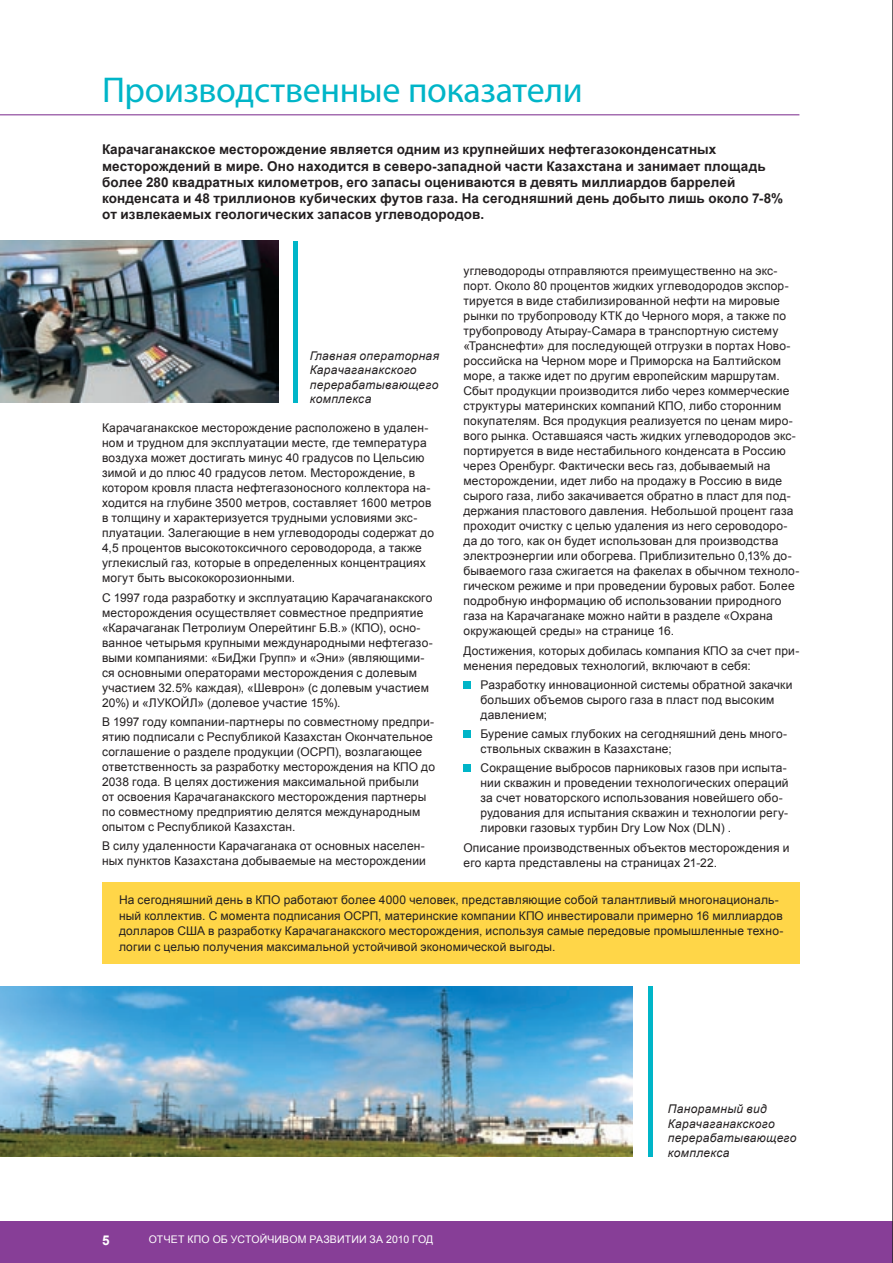
<style>
.page{position:relative;width:893px;height:1263px;background:#fff}
.page>*{position:absolute;margin:0;border:0;box-sizing:border-box;transform-origin:0 0}
.Headline{font:36px "Myriad Pro K";letter-spacing:-.01em;color:#00b5c8}
.Introdiction{font:700 13.5px/16.2px "Arial";letter-spacing:.005em;color:#231f20}
.t1{font:700 13.5px "Arial";color:#fff}
.Body{font:12px/15px "Arial";letter-spacing:.015em;color:#231f20}
.Podpis{font:italic 12px/14.4px "Arial";letter-spacing:.025em;color:#231f20}
.t2{font:10.5px "Arial";letter-spacing:.015em;color:#fff}
</style>
<div class="page">
<div style="left:0;top:1222px;width:893px;height:41px;background:#873e97"></div>
<hr style="left:0;top:114px;width:799px;height:1px;background:#873e97">
<hr style="left:892px;top:0;width:1px;height:1263px;background:#231f20">
<div style="left:463px;top:681px;width:8px;height:8px;background:#00b5c8"></div>
<div style="left:463px;top:730px;width:8px;height:8px;background:#00b5c8"></div>
<div style="left:463px;top:764px;width:8px;height:8px;background:#00b5c8"></div>
<img style="left:0;top:241px;width:278px;height:161px">
<hr style="left:293px;top:241px;width:4px;height:161px;background:#00b5c8">
<hr style="left:648px;top:986px;width:4px;height:171px;background:#00b5c8">
<img style="left:0;top:986px;width:632px;height:171px">
<div style="left:102px;top:882px;width:697px;height:82px;background:#ffd648"></div>
<p class="Headline" style="left:102px;top:70px;width:482px">Производственные показатели</p>
<p class="Introdiction" style="left:102px;top:142px;width:683px">Карачаганакское месторождение является одним из крупнейших нефтегазоконденсатных месторождений в мире. Оно находится в северо-западной части Казахстана и занимает площадь более 280 квадратных километров, его запасы оцениваются в девять миллиардов баррелей конденсата и 48 триллионов кубических футов газа. На сегодняшний день добыто лишь около 7-8% от извлекаемых геологических запасов углеводородов.</p>
<p class="Podpis" style="left:310px;top:349px;width:131px">Главная операторная<br>Карачаганакского перерабатывающего комплекса</p>
<p class="Body" style="left:102px;top:421px;width:333px">Карачаганакское месторождение расположено в удален&shy;ном и трудном для эксплуатации месте, где температура воздуха может достигать минус 40 градусов по Цельсию зимой и до плюс 40 градусов летом. Месторождение, в котором кровля пласта нефтегазоносного коллектора на&shy;ходится на глубине 3500 метров, составляет 1600 метров в толщину и характеризуется трудными условиями экс&shy;плуатации. Залегающие в нем углеводороды содержат до 4,5 процентов высокотоксичного сероводорода, а также углекислый газ, которые в определенных концентрациях могут быть высококорозионными.</p>
<p class="Body" style="left:102px;top:590px;width:332px">С 1997 года разработку и эксплуатацию Карачаганакского месторождения осуществляет совместное предприятие «Карачаганак Петролиум Оперейтинг Б.В.» (КПО), осно&shy;ванное четырьмя крупными международными нефтегазо&shy;выми компаниями: «БиДжи Групп» и «Эни» (являющими&shy;ся основными операторами месторождения с долевым участием 32.5% каждая), «Шеврон» (с долевым участием 20%) и «ЛУКОЙЛ » (долевое участие 15%).</p>
<p class="Body" style="left:102px;top:714px;width:334px">В 1997 году компании-партнеры по совместному предпри&shy;ятию подписали с Республикой Казахстан Окончательное соглашение о разделе продукции (ОСРП), возлагающее ответственность за разработку месторождения на КПО до 2038 года. В целях достижения максимальной прибыли<br>от освоения Карачаганакского месторождения партнеры по совместному предприятию делятся международным опытом с Республикой Казахстан.</p>
<p class="Body" style="left:102px;top:838px;width:325px">В силу удаленности Карачаганака от основных населен&shy;ных пунктов Казахстана добываемые на месторождении</p>
<p class="Body" style="left:463px;top:264px;width:337px">углеводороды отправляются преимущественно на экс&shy;порт. Около 80 процентов жидких углеводородов экспор&shy;тируется в виде стабилизированной нефти на мировые рынки по трубопроводу КТК до Черного моря, а также по трубопроводу Атырау-Самара в транспортную систему «Транснефти» для последующей отгрузки в портах Ново&shy;российска на Черном море и Приморска на Балтийском море, а также идет по другим европейским маршрутам.<br>Сбыт продукции производится либо через коммерческие структуры материнских компаний КПО, либо сторонним покупателям. Вся продукция реализуется по ценам миро&shy;вого рынка. Оставшаяся часть жидких углеводородов экс&shy;портируется в виде нестабильного конденсата в Россию через Оренбург. Фактически весь газ, добываемый на месторождении, идет либо на продажу в Россию в виде сырого газа, либо закачивается обратно в пласт для под&shy;держания пластового давления. Небольшой процент газа проходит очистку с целью удаления из него сероводоро&shy;да до того, как он будет использован для производства электроэнергии или обогрева. Приблизительно 0,13% до&shy;бываемого газа сжигается на факелах в обычном техноло&shy;гическом режиме и при проведении буровых работ. Более подробную информацию об использовании природного газа на Карачаганаке можно найти в разделе «Охрана окружающей среды» на странице 16.</p>
<p class="Body" style="left:463px;top:643px;width:337px">Достижения, которых добилась компания КПО за счет при&shy;менения передовых технологий, включают в себя:</p>
<p class="Body" style="left:480px;top:677px;width:313px">Разработку инновационной системы обратной закачки больших объемов сырого газа в пласт под высоким давлением;</p>
<p class="Body" style="left:480px;top:726px;width:308px">Бурение самых глубоких на сегодняшний день много&shy;ствольных скважин в Казахстане;</p>
<p class="Body" style="left:480px;top:761px;width:310px">Сокращение выбросов парниковых газов при испыта&shy;нии скважин и проведении технологических операций за счет новаторского использования новейшего обо&shy;рудования для испытания скважин и технологии регу&shy;лировки газовых турбин Dry Low Nox (DLN) .</p>
<p class="Body" style="left:463px;top:840px;width:327px">Описание производственных объектов месторождения и его карта представлены на страницах 21-22.</p>
<p class="Body" style="left:119px;top:892px;width:666px;line-height:15.8px">На сегодняшний день в КПО работают более 4000 человек, представляющие собой талантливый многонациональ&shy;ный коллектив. С момента подписания ОСРП, материнские компании КПО инвестировали примерно 16 миллиардов долларов США в разработку Карачаганакского месторождения, используя самые передовые промышленные техно&shy;логии с целью получения максимальной устойчивой экономической выгоды.</p>
<p class="t1" style="left:102px;top:1231px;width:9px">5</p>
<p class="t2" style="left:149px;top:1232px;width:97px">Отчет КПО об усто</p>
<p class="t2" style="left:260px;top:1232px;width:58px">йчивом разв</p>
<p class="t2" style="left:337px;top:1232px;width:98px">итии за 2010 год</p>
<p class="Podpis" style="left:668px;top:1102px;width:130px">Панорамный вид<br>Карачаганакского перерабатывающего комплекса</p>
</div>
